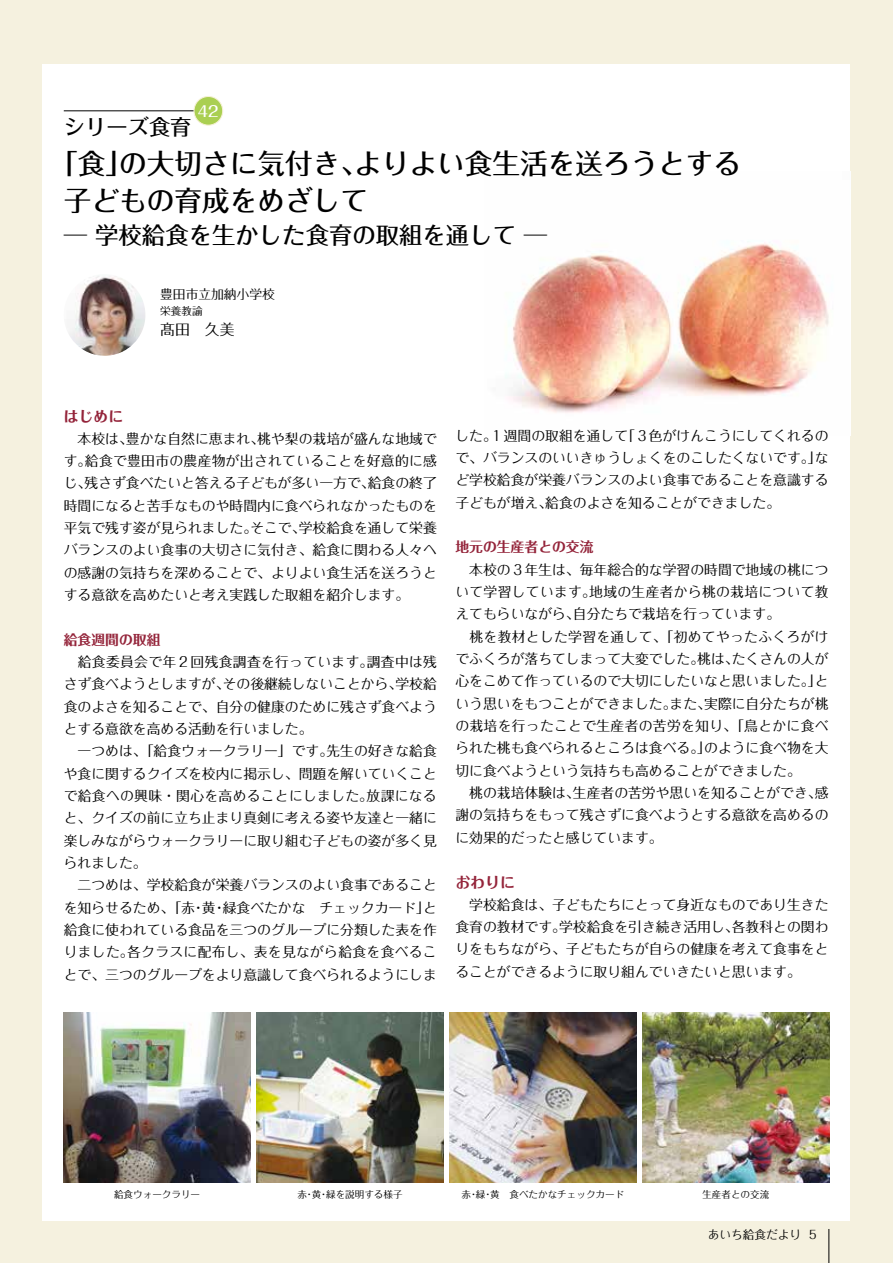
<style>
.page{position:relative;width:893px;height:1263px;background:#f5f1df}
.page>*{position:absolute;margin:0;border:0;box-sizing:border-box;transform-origin:0 0}
.t1{font:500 27.6px/37.2px "Folk Pro";color:#000}
.t2{font:500 23.4px "Folk Pro";color:#000}
.t3{font:500 21.3px "Folk Pro";color:#000}
.t4{font:700 14.85px "Folk Pro";color:#94243a}
.t5{font:14.85px "Folk Pro";color:#000}
.t6{font:500 14.85px "Folk Pro";color:#fff}
.t7{font:13.8px/22.4px "Folk Pro";color:#000;text-align:justify}
.t8{font:700 13.8px "Folk Pro";color:#94243a}
.t9{font:12.75px "Folk Pro";color:#000}
.t10{font:11.7px "Folk Pro";color:#000}
.t11{font:10.65px "Folk Pro";color:#000}
.t12{font:9.6px "Folk Pro";color:#000}
</style>
<div class="page">
<div style="left:43px;top:64px;width:807px;height:1156px;background:#fff"></div>
<img style="left:642px;top:1012px;width:187px;height:170px">
<img style="left:450px;top:1012px;width:186px;height:170px">
<img style="left:257px;top:1012px;width:186px;height:170px">
<img style="left:64px;top:1012px;width:186px;height:170px">
<img style="left:505px;top:243px;width:324px;height:170px">
<hr style="left:828px;top:1229px;width:1px;height:34px;background:#000">
<img style="left:64px;top:274px;width:81px;height:82px;border-radius:41px">
<hr style="left:64px;top:110px;width:132px;height:1px;background:#000">
<div style="left:194px;top:96px;width:29px;height:29px;background:#aacf52;border-radius:50%"></div>
<div style="left:193px;top:96px;width:30px;height:30px;border:1px solid #f6f1d6;border-radius:50%"></div>
<p class="t6" style="left:198px;top:99px;width:22px">42</p>
<h3 class="t3" style="left:64px;top:109px;width:129px">シリーズ食育</h3>
<h1 class="t1" style="left:64px;top:141px;width:679px;text-indent:-14px">「食」の大切さに気付き、よりよい食生活を送ろうとする子どもの育成をめざして</h1>
<h2 class="t2" style="left:64px;top:215px;width:485px">─ 学校給食を生かした食育の取組を通して ─</h2>
<p class="t9" style="left:160px;top:283px;width:116px">豊田市立加納小学校</p>
<p class="t11" style="left:160px;top:302px;width:44px">栄養教諭</p>
<p class="t5" style="left:160px;top:317px;width:76px">髙田　久美</p>
<p class="t4" style="left:64px;top:404px;width:61px">はじめに</p>
<p class="t7" style="left:64px;top:425px;width:375px">　本校は、豊かな自然に恵まれ、桃や梨の栽培が盛んな地域です。給食で豊田市の農産物が出されていることを好意的に感じ、残さず食べたいと答える子どもが多い一方で、給食の終了時間になると苦手なものや時間内に食べられなかったものを平気で残す姿が見られました。そこで、学校給食を通して栄養バランスのよい食事の大切さに気付き、給食に関わる人々への感謝の気持ちを深めることで、よりよい食生活を送ろうとする意欲を高めたいと考え実践した取組を紹介します。</p>
<p class="t8" style="left:64px;top:628px;width:98px">給食週間の取組</p>
<p class="t7" style="left:64px;top:649px;width:375px;text-align:left">　給食委員会で年２回残食調査を行っています。調査中は残さず食べようとしますが、その後継続しないことから、学校給食のよさを知ることで、自分の健康のために残さず食べようとする意欲を高める活動を行いました。<br>　一つめは、「給食ウォークラリー」です。先生の好きな給食や食に関するクイズを校内に掲示し、問題を解いていくことで給食への興味・関心を高めることにしました。放課になると、クイズの前に立ち止まり真剣に考える姿や友達と一緒に楽しみながらウォークラリーに取り組む子どもの姿が多く見られました。<br>　二つめは、学校給食が栄養バランスのよい食事であることを知らせるため、「赤・黄・緑食べたかな　チェックカード」と給食に使われている食品を三つのグループに分類した表を作りました。各クラスに配布し、表を見ながら給食を食べることで、三つのグループをより意識して食べられるようにしま</p>
<p class="t7" style="left:455px;top:422px;width:375px">した。１週間の取組を通して「３色がけんこうにしてくれるので、バランスのいいきゅうしょくをのこしたくないです。」など学校給食が栄養バランスのよい食事であることを意識する子どもが増え、給食のよさを知ることができました。</p>
<p class="t8" style="left:455px;top:535px;width:140px">地元の生産者との交流</p>
<p class="t7" style="left:455px;top:556px;width:375px;text-align:left">　本校の３年生は、毎年総合的な学習の時間で地域の桃について学習しています。地域の生産者から桃の栽培について教えてもらいながら、自分たちで栽培を行っています。<br>　桃を教材とした学習を通して、「初めてやったふくろがけでふくろが落ちてしまって大変でした。桃は、たくさんの人が心をこめて作っているので大切にしたいなと思いました。」という思いをもつことができました。また、実際に自分たちが桃の栽培を行ったことで生産者の苦労を知り、「鳥とかに食べられた桃も食べられるところは食べる。」のように食べ物を大切に食べようという気持ちも高めることができました。<br>　桃の栽培体験は、生産者の苦労や思いを知ることができ、感謝の気持ちをもって残さずに食べようとする意欲を高めるのに効果的だったと感じています。</p>
<p class="t4" style="left:455px;top:869px;width:61px">おわりに</p>
<p class="t7" style="left:455px;top:891px;width:375px">　学校給食は、子どもたちにとって身近なものであり生きた食育の教材です。学校給食を引き続き活用し、各教科との関わりをもちながら、子どもたちが自らの健康を考えて食事をとることができるように取り組んでいきたいと思います。</p>
<p class="t12" style="left:114px;top:1186px;width:88px">給食ウォークラリー</p>
<p class="t12" style="left:297px;top:1186px;width:107px">赤・黄・緑を説明する様子</p>
<p class="t12" style="left:462px;top:1186px;width:164px">赤・緑・黄　食べたかなチェックカード</p>
<p class="t12" style="left:702px;top:1186px;width:68px">生産者との交流</p>
<p class="t10" style="left:708px;top:1225px;width:110px">あいち給食だより 5</p>
</div>
